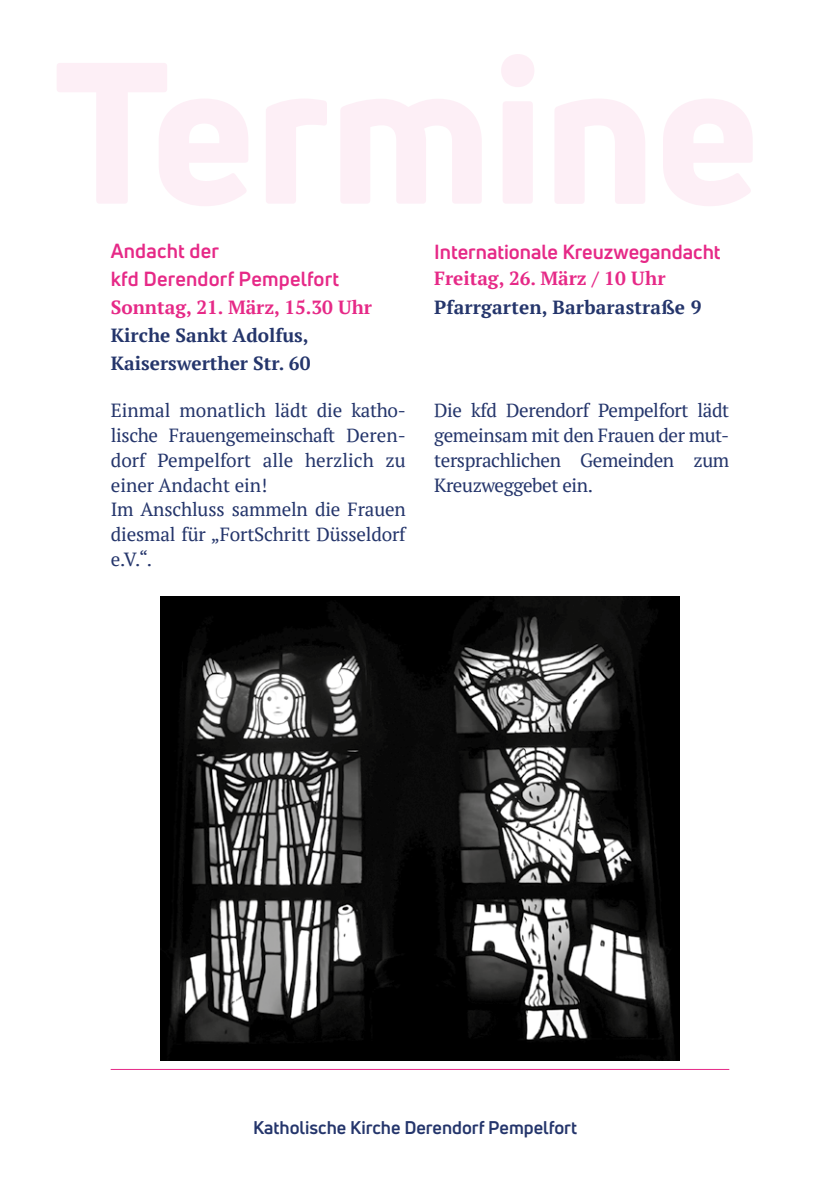
<style>
.page{position:relative;width:840px;height:1191px;background:#fff}
.page>*{position:absolute;margin:0;border:0;box-sizing:border-box;transform-origin:0 0}
.t1{font:700 20px/28px "Uni Neue";color:#e62987}
.t2{font:19px/24.8px "PT Serif";letter-spacing:-.01em;color:#24356b;text-align:justify}
.t3{font:700 19px/28px "PT Serif";color:#24356b}
.t4{font:700 19px "PT Serif";color:#e62987}
.t5{font:700 18px "Uni Neue";color:#24356b}
</style>
<div class="page">
<hr style="left:111px;top:1069px;width:618px;height:1px;background:#e62987">
<img style="left:161px;top:597px;width:517px;height:463px">
<p class="t1" style="left:111px;top:236px;width:230px">Andacht der<br>kfd Derendorf Pempelfort</p>
<p class="t4" style="left:111px;top:294px;width:263px">Sonntag, 21. März, 15.30 Uhr</p>
<p class="t3" style="left:111px;top:321px;width:201px">Kirche Sankt Adolfus,<br>Kaiserswerther Str. 60</p>
<p class="t2" style="left:111px;top:398px;width:296px;text-align:left">Einmal monatlich lädt die katho&shy;lische Frauengemeinschaft Deren&shy;dorf Pempelfort alle herzlich zu einer Andacht ein!<br>Im Anschluss sammeln die Frauen diesmal für „FortSchritt Düsseldorf e.V.“.</p>
<p class="t1" style="left:434px;top:237px;width:288px">Internationale Kreuzwegandacht</p>
<p class="t4" style="left:434px;top:265px;width:233px">Freitag, 26. März / 10 Uhr</p>
<p class="t3" style="left:434px;top:293px;width:268px">Pfarrgarten, Barbarastraße 9</p>
<p class="t2" style="left:434px;top:398px;width:296px">Die kfd Derendorf Pempelfort lädt gemeinsam mit den Frauen der mut&shy;tersprachlichen Gemeinden zum Kreuzweggebet ein.</p>
<p class="t5" style="left:253px;top:1116px;width:325px">Katholische Kirche Derendorf Pempelfort</p>
</div>
